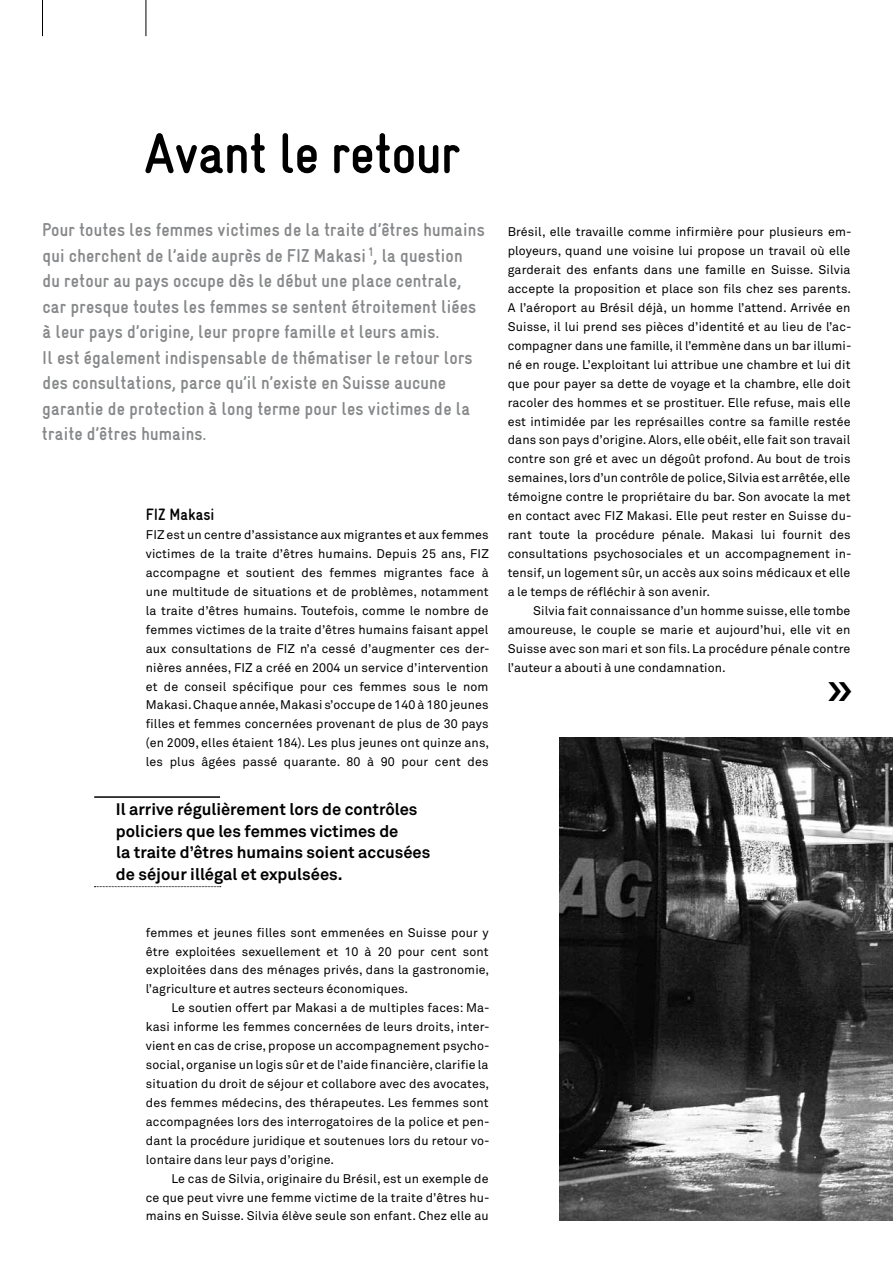
<style>
.page{position:relative;width:893px;height:1263px;background:#fff}
.page>*{position:absolute;margin:0;border:0;box-sizing:border-box;transform-origin:0 0}
.t1{font:700 57px "Gravur Condensed";letter-spacing:-.015em;color:#000}
.t2{font:700 18.75px/25.5px "Gravur Condensed";letter-spacing:.01em;color:#87888a}
.t3{font:700 16.5px/21.8px "Akkurat";color:#000}
.t4{font:700 16.5px "Gravur Condensed";color:#000}
.t5{font:12.45px/18.9px "Akkurat";letter-spacing:.01em;color:#000;text-align:justify}
</style>
<div class="page">
<img style="left:559px;top:738px;width:334px;height:482px">
<hr style="left:94px;top:796px;width:126px;height:2px;background:#000">
<svg style="left:94px;top:886px;width:127px;height:1px"></svg>
<hr style="left:146px;top:0;width:1px;height:36px;background:#000">
<hr style="left:42px;top:0;width:1px;height:36px;background:#000">
<h1 class="t1" style="left:144px;top:122px;width:318px">Avant le retour</h1>
<p class="t2" style="left:42px;top:217px;width:444px">Pour toutes les femmes victimes de la traite d’êtres humains qui cherchent de l’aide auprès de FIZ Makasi <sup>1</sup>, la question<br>du retour au pays occupe dès le début une place centrale, car presque toutes les femmes se sentent étroitement liées à leur pays d’origine, leur propre famille et leurs amis.<br>Il est également indispensable de thématiser le retour lors des consultations, parce qu’il n’existe en Suisse aucune garantie de protection à long terme pour les victimes de la traite d’êtres humains.</p>
<h3 class="t4" style="left:146px;top:505px;width:70px">FIZ Makasi</h3>
<p class="t5" style="left:146px;top:526px;width:345px">FIZ est un centre d’assistance aux migrantes et aux femmes victimes de la traite d’êtres humains. Depuis 25 ans, FIZ accompagne et soutient des femmes migrantes face à une multitude de situations et de problèmes, notamment la traite d’êtres humains. Toutefois, comme le nombre de femmes victimes de la traite d’êtres humains faisant appel aux consultations de FIZ n’a cessé d’augmenter ces der&shy;nières années, FIZ a créé en 2004 un service d’intervention et de conseil spécifique pour ces femmes sous le nom Makasi. Chaque année, Makasi s’occupe de 140 à 180 jeunes filles et femmes concernées provenant de plus de 30 pays (en 2009, elles étaient 184). Les plus jeunes ont quinze ans, les plus âgées passé quarante. 80 à 90 pour cent des</p>
<h3 class="t3" style="left:116px;top:798px;width:316px">Il arrive régulièrement lors de contrôles policiers que les femmes victimes de<br>la traite d’êtres humains soient accusées de séjour illégal et expulsées.</h3>
<p class="t5" style="left:146px;top:923px;width:345px">femmes et jeunes filles sont emmenées en Suisse pour y être exploitées sexuellement et 10 à 20 pour cent sont exploitées dans des ménages privés, dans la gastronomie, l’agriculture et autres secteurs économiques.</p>
<p class="t5" style="left:146px;top:999px;width:345px;text-indent:26px">Le soutien offert par Makasi a de multiples faces: Ma&shy;kasi informe les femmes concernées de leurs droits, inter&shy;vient en cas de crise, propose un accompagnement psycho&shy;social, organise un logis sûr et de l’aide financière, clarifie la situation du droit de séjour et collabore avec des avocates, des femmes médecins, des thérapeutes. Les femmes sont accompagnées lors des interrogatoires de la police et pen&shy;dant la procédure juridique et soutenues lors du retour vo&shy;lontaire dans leur pays d’origine.</p>
<p class="t5" style="left:146px;top:1169px;width:345px;text-indent:26px">Le cas de Silvia, originaire du Brésil, est un exemple de ce que peut vivre une femme victime de la traite d’êtres hu&shy;mains en Suisse. Silvia élève seule son enfant. Chez elle au</p>
<p class="t5" style="left:508px;top:223px;width:345px">Brésil, elle travaille comme infirmière pour plusieurs em&shy;ployeurs, quand une voisine lui propose un travail où elle garderait des enfants dans une famille en Suisse. Silvia accepte la proposition et place son fils chez ses parents.<br>A l’aéroport au Brésil déjà, un homme l’attend. Arrivée en Suisse, il lui prend ses pièces d’identité et au lieu de l’ac&shy;compagner dans une famille, il l’emmène dans un bar illumi&shy;né en rouge. L’exploitant lui attribue une chambre et lui dit que pour payer sa dette de voyage et la chambre, elle doit racoler des hommes et se prostituer. Elle refuse, mais elle est intimidée par les représailles contre sa famille restée dans son pays d’origine. Alors, elle obéit, elle fait son travail contre son gré et avec un dégoût profond. Au bout de trois semaines, lors d’un contrôle de police, Silvia est arrêtée, elle témoigne contre le propriétaire du bar. Son avocate la met en contact avec FIZ Makasi. Elle peut rester en Suisse du&shy;rant toute la procédure pénale. Makasi lui fournit des consultations psychosociales et un accompagnement in&shy;tensif, un logement sûr, un accès aux soins médicaux et elle a le temps de réfléchir à son avenir.</p>
<p class="t5" style="left:508px;top:601px;width:344px;text-indent:26px">Silvia fait connaissance d’un homme suisse, elle tombe amoureuse, le couple se marie et aujourd’hui, elle vit en Suisse avec son mari et son fils. La procédure pénale contre l’auteur a abouti à une condamnation.</p>
</div>
